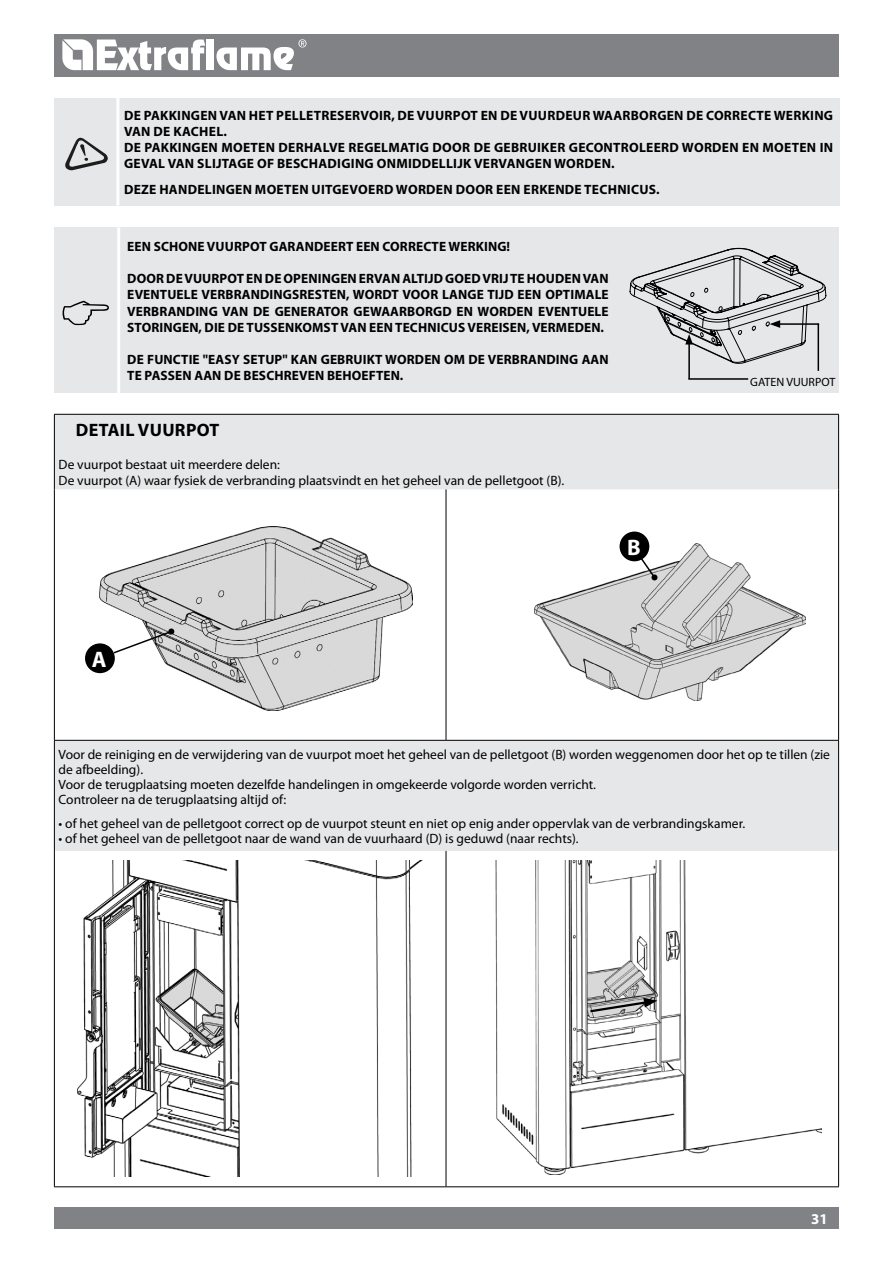
<style>
.page{position:relative;width:893px;height:1263px;background:#fff}
.page>*{position:absolute;margin:0;border:0;box-sizing:border-box;transform-origin:0 0}
.t1{font:700 22.5px "Myriad Pro";color:#fff}
.t2{font:700 18px "Myriad Pro";letter-spacing:.02em;color:#000}
.t3{font:700 15px "Myriad Pro";color:#fff}
.t4{font:700 13.5px/16.2px "Myriad Pro";letter-spacing:.02em;color:#000}
.t5{font:13.5px/15px "Myriad Pro";color:#000}
.t6{font:12px "Myriad Pro";color:#000}
</style>
<div class="page">
<div style="left:54px;top:34px;width:785px;height:43px;background:#808285"></div>
<svg style="left:62px;top:39px;width:143px;height:31px"></svg>
<div style="left:207px;top:40px;width:7px;height:30px;background:#fff"></div>
<svg style="left:216px;top:39px;width:90px;height:31px"></svg>
<div style="left:54px;top:1208px;width:785px;height:21px;background:#808285"></div>
<div style="left:54px;top:228px;width:785px;height:165px;background:#e6e7e8"></div>
<hr style="left:117px;top:228px;width:3px;height:165px;background:#fff">
<hr style="left:688px;top:378px;width:60px;height:2px;background:#000">
<hr style="left:688px;top:342px;width:2px;height:37px;background:#000">
<svg style="left:629px;top:248px;width:197px;height:116px"></svg>
<hr style="left:818px;top:324px;width:1px;height:47px;background:#000">
<svg style="left:55px;top:415px;width:783px;height:436px"></svg>
<hr style="left:54px;top:414px;width:392px;height:1px;background:#000">
<hr style="left:54px;top:415px;width:1px;height:74px;background:#000">
<hr style="left:446px;top:414px;width:393px;height:1px;background:#000">
<hr style="left:838px;top:415px;width:1px;height:74px;background:#000">
<hr style="left:54px;top:489px;width:1px;height:251px;background:#000">
<hr style="left:446px;top:489px;width:1px;height:251px;background:#000">
<hr style="left:838px;top:489px;width:1px;height:251px;background:#000">
<hr style="left:54px;top:740px;width:392px;height:1px;background:#000">
<hr style="left:54px;top:741px;width:1px;height:110px;background:#000">
<hr style="left:446px;top:740px;width:393px;height:1px;background:#000">
<hr style="left:838px;top:741px;width:1px;height:110px;background:#000">
<hr style="left:54px;top:851px;width:1px;height:335px;background:#000">
<hr style="left:446px;top:851px;width:1px;height:335px;background:#000">
<hr style="left:838px;top:851px;width:1px;height:335px;background:#000">
<hr style="left:54px;top:1186px;width:392px;height:1px;background:#000">
<hr style="left:446px;top:1186px;width:393px;height:1px;background:#000">
<img style="left:78px;top:860px;width:345px;height:317px">
<img style="left:495px;top:861px;width:327px;height:313px">
<svg style="left:588px;top:998px;width:69px;height:16px"></svg>
<div style="left:54px;top:98px;width:785px;height:108px;background:#e6e7e8"></div>
<hr style="left:116px;top:98px;width:3px;height:108px;background:#fff">
<svg style="left:65px;top:137px;width:43px;height:34px"></svg>
<p class="t4" style="left:124px;top:107px;width:711px">DE PAKKINGEN VAN HET PELLETRESERVOIR, DE VUURPOT EN DE VUURDEUR WAARBORGEN DE CORRECTE WERKING VAN DE KACHEL.<br>DE PAKKINGEN MOETEN DERHALVE REGELMATIG DOOR DE GEBRUIKER GECONTROLEERD WORDEN EN MOETEN IN GEVAL VAN SLIJTAGE OF BESCHADIGING ONMIDDELLIJK VERVANGEN WORDEN.</p>
<p class="t4" style="left:124px;top:181px;width:537px">DEZE HANDELINGEN MOETEN UITGEVOERD WORDEN DOOR EEN ERKENDE TECHNICUS.</p>
<p class="t4" style="left:127px;top:238px;width:384px">EEN SCHONE VUURPOT GARANDEERT EEN CORRECTE WERKING!</p>
<p class="t4" style="left:127px;top:270px;width:483px;text-align:justify">DOOR DE VUURPOT EN DE OPENINGEN ERVAN ALTIJD GOED VRIJ TE HOUDEN VAN EVENTUELE VERBRANDINGSRESTEN, WORDT VOOR LANGE TIJD EEN OPTIMALE VERBRANDING VAN DE GENERATOR GEWAARBORGD EN WORDEN EVENTUELE STORINGEN, DIE DE TUSSENKOMST VAN EEN TECHNICUS VEREISEN, VERMEDEN.</p>
<p class="t4" style="left:127px;top:351px;width:90px">DE FUNCTIE "EASY</p>
<p class="t4" style="left:243px;top:351px;width:9px">SETU</p>
<p class="t4" style="left:127px;top:351px;width:483px;text-indent:147px">P" KAN GEBRUIKT WORDEN OM DE VERBRANDING AAN<br>TE PASSEN AAN DE BESCHREVEN BEHOEFTEN.</p>
<h2 class="t2" style="left:76px;top:418px;width:145px">DETAIL VUURPOT</h2>
<p class="t5" style="left:59px;top:456px;width:507px;line-height:16.2px">De vuurpot bestaat uit meerdere delen:<br>De vuurpot (A) waar fysiek de verbranding plaatsvindt en het geheel van de pelletgoot (B).</p>
<h1 class="t1" style="left:627px;top:533px;width:13px">B</h1>
<h1 class="t1" style="left:92px;top:644px;width:15px">A</h1>
<p class="t6" style="left:750px;top:375px;width:87px">GATEN VUURPOT</p>
<p class="t5" style="left:59px;top:747px;width:773px">Voor de reiniging en de verwijdering van de vuurpot moet het geheel van de pelletgoot (B) worden weggenomen door het op te tillen (zie de afbeelding).<br>Voor de terugplaatsing moeten dezelfde handelingen in omgekeerde volgorde worden verricht.<br>Controleer na de terugplaatsing altijd of:</p>
<p class="t5" style="left:59px;top:816px;width:688px">• of het geheel van de pelletgoot correct op de vuurpot steunt en niet op enig ander oppervlak van de verbrandingskamer.</p>
<p class="t5" style="left:59px;top:831px;width:522px">• of het geheel van de pelletgoot naar de wand van de vuurhaard (D) is geduwd (naar rechts).</p>
<p class="t3" style="left:811px;top:1209px;width:18px">31</p>
</div>
